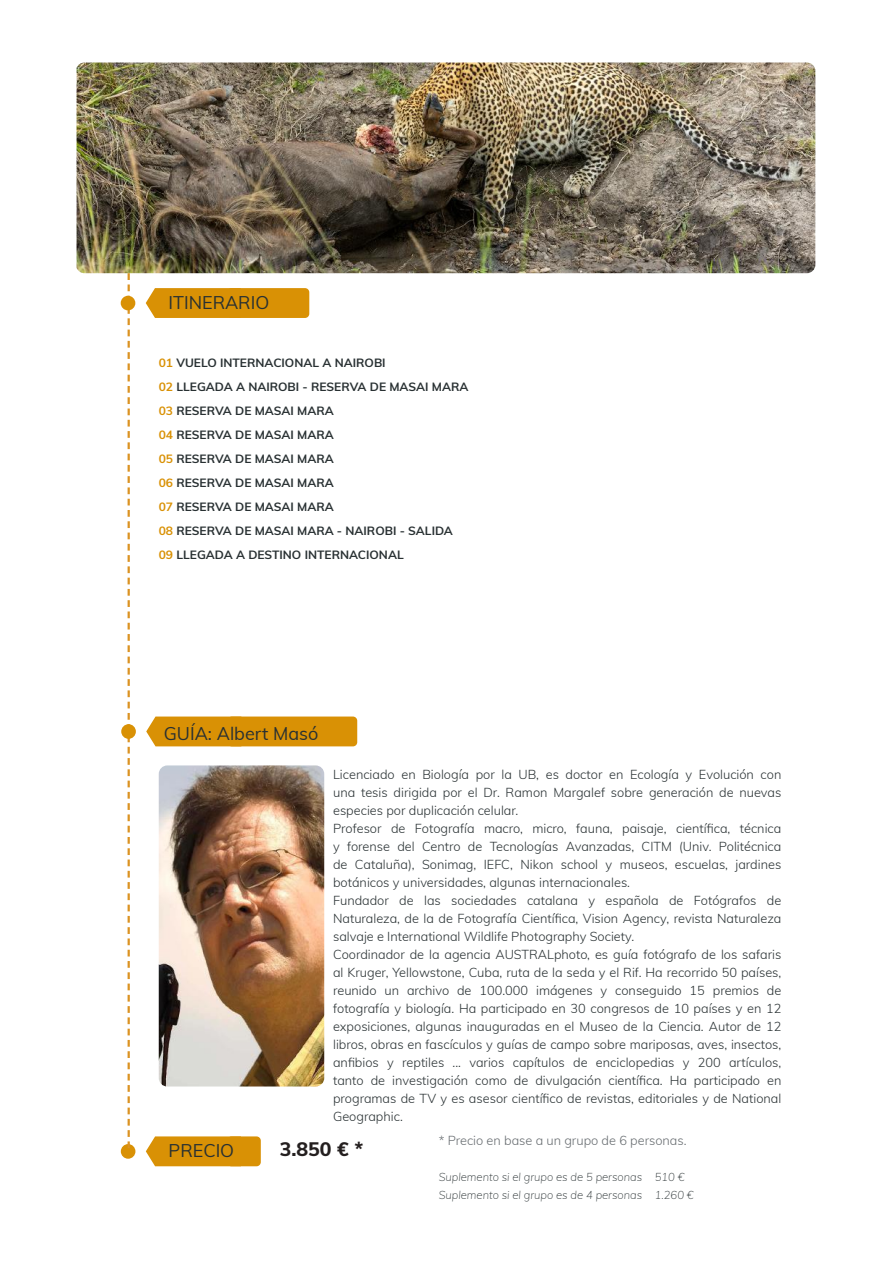
<style>
.page{position:relative;width:893px;height:1263px;background:#fff}
.page>*{position:absolute;margin:0;border:0;box-sizing:border-box;transform-origin:0 0}
.t1{font:800 19.5px "Muli";color:#241f1f}
.t2{font:18px "Muli";color:#283032}
.t3{font:300 12.75px/18px "Muli";color:#283032}
.t4{font:300 12.75px "Muli";color:#676c70}
.t5{font:700 12px/24px "Muli";color:#283032}
.t6{font:italic 200 11.25px/18px "Muli";color:#283032}
.s1{color:#d99105}
</style>
<div class="page">
<img style="left:77px;top:63px;width:738px;height:210px">
<img style="left:159px;top:765px;width:165px;height:321px">
<div style="left:227px;top:1136px;width:34px;height:30px;background:#d99105;border-radius:4px"></div>
<svg style="left:146px;top:1136px;width:95px;height:30px"></svg>
<div style="left:121px;top:1144px;width:14px;height:15px;background:#d99105;border-radius:50%"></div>
<svg style="left:128px;top:273px;width:2px;height:875px"></svg>
<div style="left:227px;top:288px;width:82px;height:30px;background:#d99105;border-radius:4px"></div>
<svg style="left:146px;top:288px;width:84px;height:30px"></svg>
<div style="left:121px;top:296px;width:14px;height:14px;background:#d99105;border-radius:50%"></div>
<div style="left:228px;top:716px;width:129px;height:30px;background:#d99105;border-radius:4px"></div>
<svg style="left:146px;top:716px;width:95px;height:30px"></svg>
<div style="left:121px;top:724px;width:15px;height:15px;background:#d99105;border-radius:50%"></div>
<h2 class="t2" style="left:169px;top:290px;width:102px">ITINERARIO</h2>
<p class="t5" style="left:159px;top:350px;width:311px"><span class="s1">01</span> VUELO INTERNACIONAL A NAIROBI<br><span class="s1">02</span> LLEGADA A NAIROBI - RESERVA DE MASAI MARA<br><span class="s1">03</span> RESERVA DE MASAI MARA<br><span class="s1">04</span> RESERVA DE MASAI MARA<br><span class="s1">05</span> RESERVA DE MASAI MARA<br><span class="s1">06</span> RESERVA DE MASAI MARA<br><span class="s1">07</span> RESERVA DE MASAI MARA<br><span class="s1">08</span> RESERVA DE MASAI MARA - NAIROBI - SALIDA<br><span class="s1">09</span> LLEGADA A DESTINO INTERNACIONAL</p>
<h2 class="t2" style="left:164px;top:720px;width:156px">GUÍA: Albert Masó</h2>
<h2 class="t2" style="left:169px;top:1137px;width:67px">PRECIO</h2>
<p class="t3" style="left:333px;top:765px;width:450px">Licenciado en Biología por la UB, es doctor en Ecología y Evolución con una tesis dirigida por el Dr. Ramon Margalef sobre generación de nuevas especies por duplicación celular.<br>Profesor de Fotografía macro, micro, fauna, paisaje, científica, técnica y forense del Centro de Tecnologías Avanzadas, CITM (Univ. Politécnica de Cataluña), Sonimag, IEFC, Nikon school y museos, escuelas, jardines botánicos y universidades, algunas internacionales.<br>Fundador de las sociedades catalana y española de Fotógrafos de Naturaleza, de la de Fotografía Científica, Vision Agency, revista Naturaleza salvaje e International Wildlife Photography Society.<br>Coordinador de la agencia AUSTRALphoto, es guía fotógrafo de los safaris al Kruger, Yellowstone, Cuba, ruta de la seda y el Rif. Ha recorrido 50 países, reunido un archivo de 100.000 imágenes y conseguido 15 premios de fotografía y biología. Ha participado en 30 congresos de 10 países y en 12 exposiciones, algunas inauguradas en el Museo de la Ciencia. Autor de 12 libros, obras en fascículos y guías de campo sobre mariposas, aves, insectos, anfibios y reptiles ... varios capítulos de enciclopedias y 200 artículos, tanto de investigación como de divulgación científica. Ha participado en programas de TV y es asesor científico de revistas, editoriales y de National Geographic.</p>
<p class="t4" style="left:439px;top:1131px;width:249px">* Precio en base a un grupo de 6 personas.</p>
<p class="t6" style="left:439px;top:1167px;width:256px">Suplemento si el grupo es de 5 personas 510 €<br>Suplemento si el grupo es de 4 personas 1.260 €</p>
<h1 class="t1" style="left:280px;top:1135px;width:85px">3.850 € *</h1>
</div>
